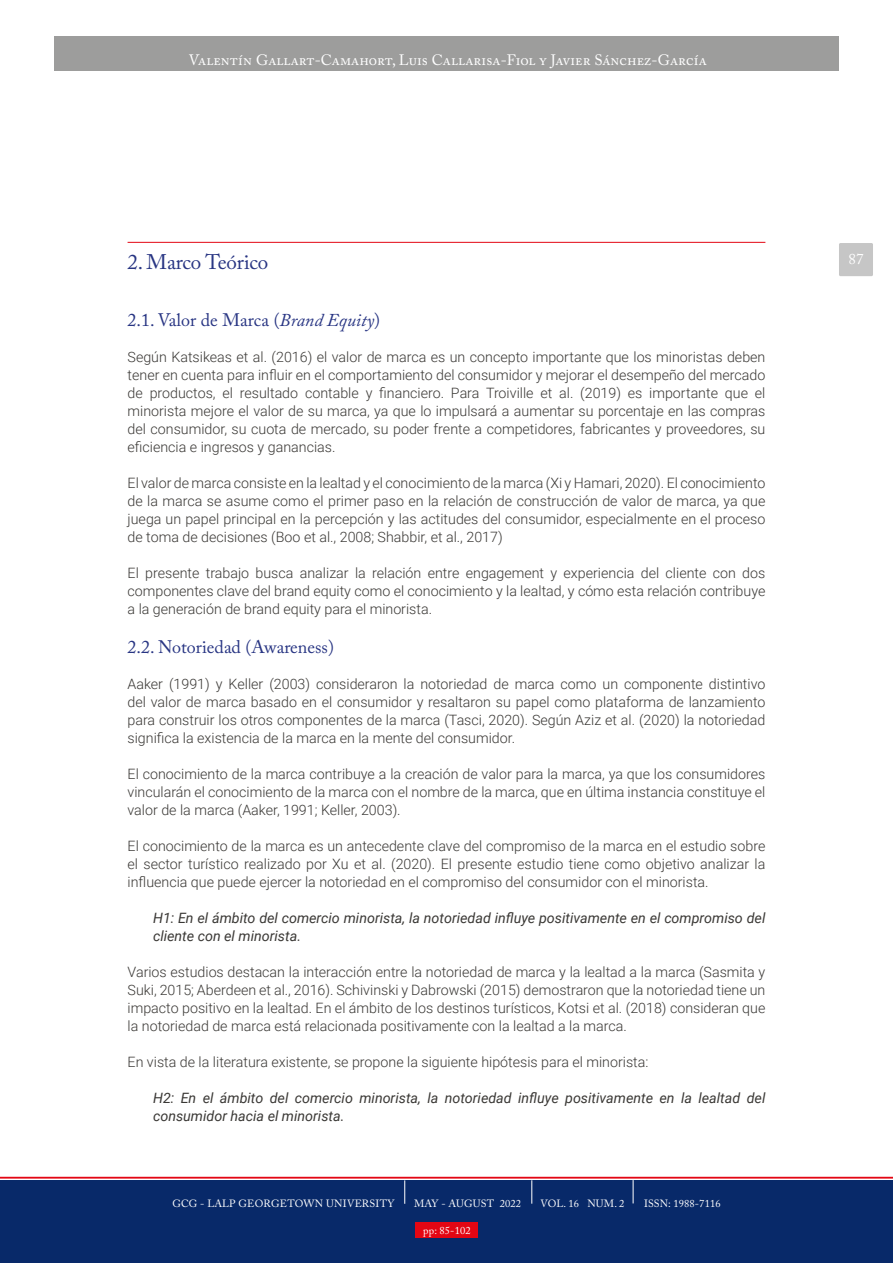
<style>
.page{position:relative;width:893px;height:1263px;background:#fff}
.page>*{position:absolute;margin:0;border:0;box-sizing:border-box;transform-origin:0 0}
.t1{font:21px "Adobe Caslon Pro";color:#283583}
.t2{font:18px "Adobe Caslon Pro";letter-spacing:-.02em;color:#283583}
.t3{font:15px "Adobe Caslon Pro";letter-spacing:.005em;color:#fff}
.t4{font:300 14.25px/18px "Roboto";color:#3a3835;text-align:justify}
.t5{font:italic 14.25px/18px "Roboto";color:#3a3835}
.t6{font:10.5px "Adobe Caslon Pro";letter-spacing:.01em;color:#fff}
.s1{font-style:italic}
</style>
<div class="page">
<div style="left:54px;top:37px;width:785px;height:34px;background:#9d9d9c"></div>
<div style="left:0;top:1180px;width:893px;height:83px;background:#082969"></div>
<div style="left:839px;top:243px;width:34px;height:33px;background:#c6c6c6;border-radius:2px"></div>
<hr style="left:128px;top:242px;width:637px;height:1px;background:#e30613">
<svg style="left:0;top:1177px;width:893px;height:27px"></svg>
<div style="left:416px;top:1222px;width:62px;height:15px;background:#e30613"></div>
<p class="t3" style="left:189px;top:51px;width:519px">Valentín Gallart-Camahort, Luis Callarisa-Fiol y Javier Sánchez-García</p>
<h1 class="t1" style="left:128px;top:250px;width:142px">2. Marco Teórico</h1>
<p class="t2" style="left:128px;top:309px;width:254px">2.1. Valor de Marca (<span class="s1">Brand Equity</span>)</p>
<p class="t4" style="left:128px;top:347px;width:639px">Según Katsikeas et al. (2016) el valor de marca es un concepto importante que los minoristas deben tener en cuenta para influir en el comportamiento del consumidor y mejorar el desempeño del mercado de productos, el resultado contable y financiero. Para Troiville et al. (2019) es importante que el minorista mejore el valor de su marca, ya que lo impulsará a aumentar su porcentaje en las compras del consumidor, su cuota de mercado, su poder frente a competidores, fabricantes y proveedores, su eficiencia e ingresos y ganancias.</p>
<p class="t4" style="left:128px;top:473px;width:639px">El valor de marca consiste en la lealtad y el conocimiento de la marca (Xi y Hamari, 2020). El conocimiento de la marca se asume como el primer paso en la relación de construcción de valor de marca, ya que juega un papel principal en la percepción y las actitudes del consumidor, especialmente en el proceso de toma de decisiones (Boo et al., 2008; Shabbir, et al., 2017)</p>
<p class="t4" style="left:128px;top:563px;width:639px">El presente trabajo busca analizar la relación entre engagement y experiencia del cliente con dos componentes clave del brand equity como el conocimiento y la lealtad, y cómo esta relación contribuye a la generación de brand equity para el minorista.</p>
<p class="t2" style="left:128px;top:636px;width:208px">2.2. Notoriedad (Awareness)</p>
<p class="t4" style="left:128px;top:674px;width:639px">Aaker (1991) y Keller (2003) consideraron la notoriedad de marca como un componente distintivo del valor de marca basado en el consumidor y resaltaron su papel como plataforma de lanzamiento para construir los otros componentes de la marca (Tasci, 2020). Según Aziz et al. (2020) la notoriedad significa la existencia de la marca en la mente del consumidor.</p>
<p class="t4" style="left:128px;top:764px;width:639px">El conocimiento de la marca contribuye a la creación de valor para la marca, ya que los consumidores vincularán el conocimiento de la marca con el nombre de la marca, que en última instancia constituye el valor de la marca (Aaker, 1991; Keller, 2003).</p>
<p class="t4" style="left:128px;top:836px;width:639px">El conocimiento de la marca es un antecedente clave del compromiso de la marca en el estudio sobre el sector turístico realizado por Xu et al. (2020). El presente estudio tiene como objetivo analizar la influencia que puede ejercer la notoriedad en el compromiso del consumidor con el minorista.</p>
<p class="t5" style="left:153px;top:908px;width:614px">H1: En el ámbito del comercio minorista, la notoriedad influye positivamente en el compromiso del cliente con el minorista.</p>
<p class="t4" style="left:128px;top:962px;width:639px">Varios estudios destacan la interacción entre la notoriedad de marca y la lealtad a la marca (Sasmita y Suki, 2015; Aberdeen et al., 2016). Schivinski y Dabrowski (2015) demostraron que la notoriedad tiene un impacto positivo en la lealtad. En el ámbito de los destinos turísticos, Kotsi et al. (2018) consideran que la notoriedad de marca está relacionada positivamente con la lealtad a la marca.</p>
<p class="t4" style="left:128px;top:1052px;width:522px">En vista de la literatura existente, se propone la siguiente hipótesis para el minorista:</p>
<p class="t5" style="left:153px;top:1088px;width:614px">H2: En el ámbito del comercio minorista, la notoriedad influye positivamente en la lealtad del consumidor hacia el minorista.</p>
<p class="t6" style="left:172px;top:1197px;width:224px">GCG - LALP GEORGETOWN UNIVERSITY</p>
<p class="t6" style="left:414px;top:1197px;width:108px">MAY - AUGUST 2022</p>
<p class="t6" style="left:541px;top:1197px;width:85px">VOL. 16 NUM. 2</p>
<p class="t6" style="left:644px;top:1197px;width:78px">ISSN: 1988-7116</p>
<p class="t6" style="left:423px;top:1224px;width:49px">pp: 85-102</p>
<p class="t3" style="left:848px;top:250px;width:16px">87</p>
</div>
